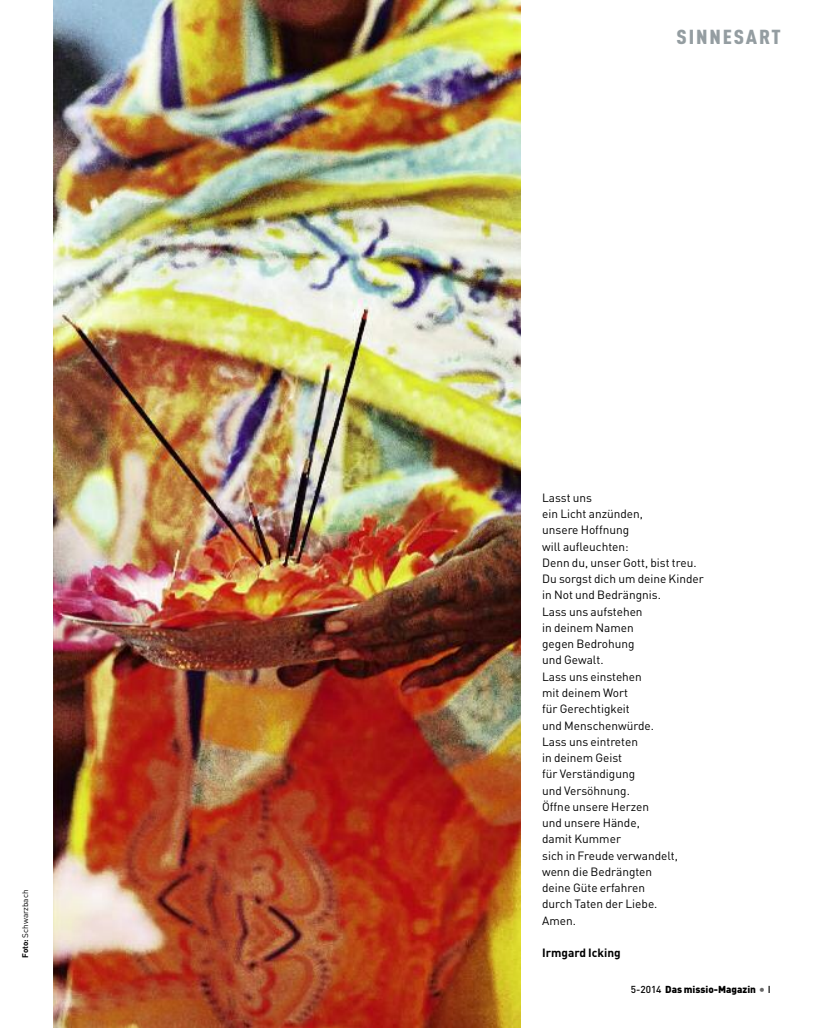
<style>
.page{position:relative;width:815px;height:1028px;background:#fff}
.page>*{position:absolute;margin:0;border:0;box-sizing:border-box;transform-origin:0 0}
.t1{font:900 20px "DIN Cond";letter-spacing:.085em;color:#949da1;scale:1.1 1}
.t2{font:11.88px/16.2px "DIN Pro";color:#000}
.t3{font:700 11.88px "DIN Pro";color:#000}
.t4{font:900 10px "DIN Pro";color:#000}
.t5{font:8.12px "DIN Pro";color:#000}
.s1{font-weight:700}
.s2{font-weight:500}
.s3{font-weight:500;font-size:12.5px;color:#666}
</style>
<div class="page">
<img style="left:53px;top:0;width:468px;height:1028px">
<p class="t5" style="left:20px;top:957px;width:70px;rotate:-90deg"><span class="s1">Foto:</span> Schwarzbach</p>
<h1 class="t1" style="left:676px;top:24px;width:96px">SINNESART</h1>
<p class="t2" style="left:542px;top:489px;width:163px">Lasst uns<br>ein Licht anzünden,<br>unsere Hoffnung<br>will aufleuchten:<br>Denn du, unser Gott, bist treu.<br>Du sorgst dich um deine Kinder in Not und Bedrängnis.<br>Lass uns aufstehen<br>in deinem Namen<br>gegen Bedrohung<br>und Gewalt.<br>Lass uns einstehen<br>mit deinem Wort<br>für Gerechtigkeit<br>und Menschenwürde.<br>Lass uns eintreten<br>in deinem Geist<br>für Verständigung<br>und Versöhnung.<br>Öffne unsere Herzen<br>und unsere Hände,<br>damit Kummer<br>sich in Freude verwandelt, wenn die Bedrängten<br>deine Güte erfahren<br>durch Taten der Liebe.<br>Amen.</p>
<p class="t3" style="left:542px;top:945px;width:80px">Irmgard Icking</p>
<p class="t4" style="left:631px;top:983px;width:142px"><span class="s2">5-2014</span> Das missio-Magazin <span class="s3">•</span> <span class="s2">I</span></p>
</div>
